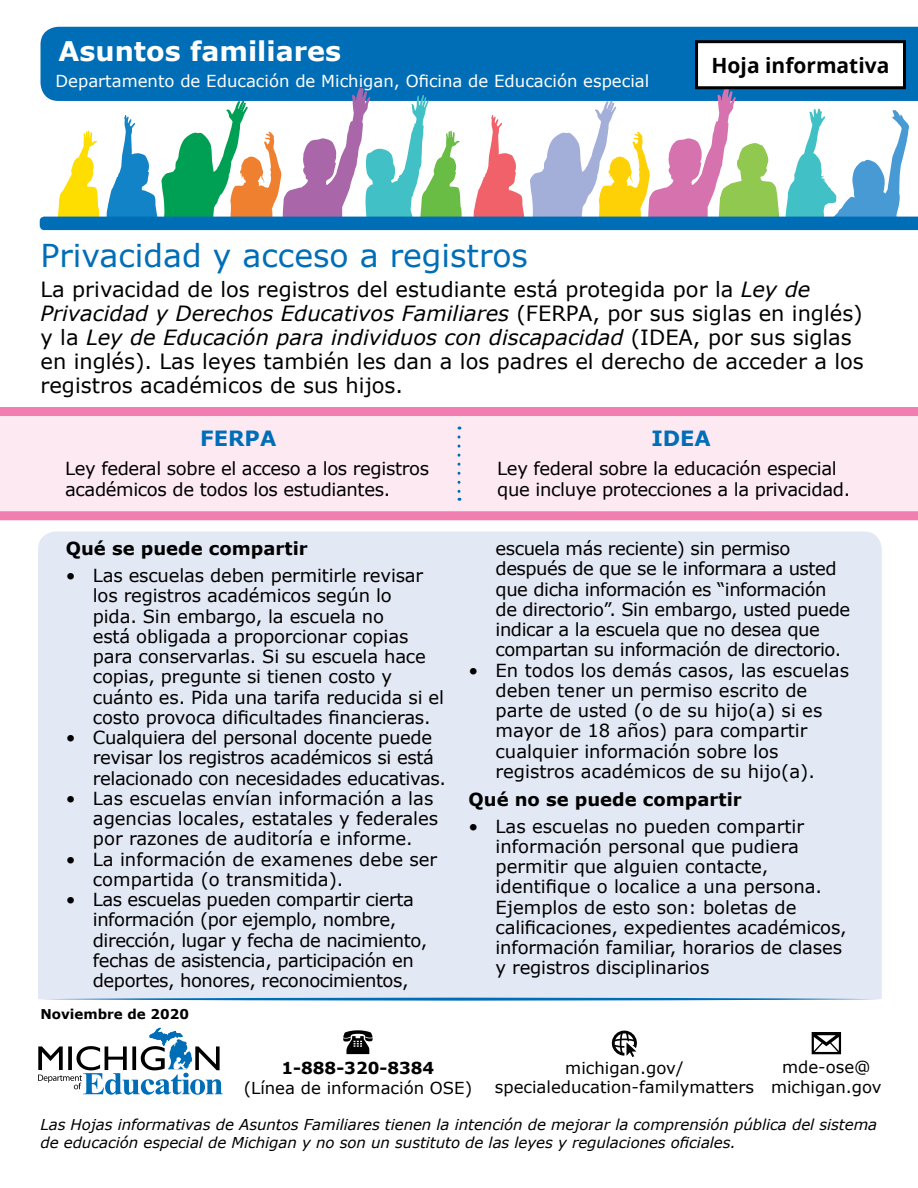
<style>
.page{position:relative;width:918px;height:1188px;background:#fff}
.page>*{position:absolute;margin:0;border:0;box-sizing:border-box;transform-origin:0 0}
.t1{font:31.5px "Verdana";color:#006eb7}
.t2{font:700 27px "Verdana";color:#fff}
.t3{font:21px/24px "Verdana";color:#000}
.FactSheet{font:700 21px "Open Sans";color:#000}
.H3a{font:700 21px "Verdana";color:#006eb7}
.t4{font:18px/20.2px "Verdana";letter-spacing:-.01em;color:#000}
.H3b{font:700 18px "Verdana";color:#000}
.t5{font:16.5px/19.8px "Verdana";color:#000;text-align:center}
.t6{font:16.5px "Verdana";color:#fff}
.t7{font:700 16.5px "Verdana";color:#000}
.FactSheet-2{font:italic 15px/18px "Verdana";letter-spacing:-.005em;color:#000}
.t8{font:700 13.5px "Verdana";color:#000}
.s1{font-style:italic}
</style>
<div class="page">
<div style="left:38px;top:531px;width:844px;height:467px;background:#e3e8f5"></div>
<div style="left:0;top:416px;width:918px;height:95px;background:#fde9f1"></div>
<svg style="left:38px;top:998px;width:844px;height:3px;background:#5ba1d0"></svg>
<div style="left:40px;top:27px;width:878px;height:61px;background:#006eb7"></div>
<svg style="left:40px;top:88px;width:878px;height:142px"></svg>
<div style="left:697px;top:42px;width:207px;height:46px;background:#fff"></div>
<div style="left:695px;top:40px;width:211px;height:49px;border:3px solid #000"></div>
<svg style="left:38px;top:1028px;width:185px;height:67px"></svg>
<svg style="left:343px;top:1030px;width:30px;height:24px"></svg>
<svg style="left:612px;top:1031px;width:25px;height:26px"></svg>
<svg style="left:812px;top:1032px;width:29px;height:22px"></svg>
<div style="left:0;top:511px;width:918px;height:9px;background:#f17db1"></div>
<div style="left:0;top:407px;width:918px;height:9px;background:#f17db1"></div>
<svg style="left:458px;top:437px;width:2px;height:64px"></svg>
<h1 class="t2" style="left:58px;top:32px;width:284px">Asuntos familiares</h1>
<p class="t6" style="left:56px;top:70px;width:595px">Departamento de Educación de Michigan, Oficina de Educación especial</p>
<p class="FactSheet" style="left:712px;top:50px;width:179px">Hoja informativa</p>
<h2 class="t1" style="left:40px;top:234px;width:489px">Privacidad y acceso a registros</h2>
<p class="t3" style="left:40px;top:278px;width:825px">La privacidad de los registros del estudiante está protegida por la <span class="s1">Ley de Privacidad y Derechos Educativos Familiares</span> (FERPA, por sus siglas en inglés) y la <span class="s1">Ley de Educación para individuos con discapacidad</span> (IDEA, por sus siglas en inglés). Las leyes también les dan a los padres el derecho de acceder a los registros académicos de sus hijos.</p>
<h3 class="H3a" style="left:200px;top:424px;width:78px">FERPA</h3>
<h3 class="H3a" style="left:651px;top:424px;width:61px">IDEA</h3>
<p class="t4" style="left:65px;top:457px;width:365px;line-height:21.6px">Ley federal sobre el acceso a los registros académicos de todos los estudiantes.</p>
<p class="t4" style="left:497px;top:457px;width:354px;line-height:21.6px">Ley federal sobre la educación especial que incluye protecciones a la privacidad.</p>
<h3 class="H3b" style="left:66px;top:536px;width:243px">Qué se puede compartir</h3>
<p class="t4" style="left:93px;top:565px;width:353px;text-indent:-27px">• Las escuelas deben permitirle revisar los registros académicos según lo<br>pida. Sin embargo, la escuela no<br>está obligada a proporcionar copias para conservarlas. Si su escuela hace copias, pregunte si tienen costo y cuánto es. Pida una tarifa reducida si el costo provoca dificultades financieras.</p>
<p class="t4" style="left:93px;top:727px;width:355px;text-indent:-27px">• Cualquiera del personal docente puede revisar los registros académicos si está relacionado con necesidades educativas.</p>
<p class="t4" style="left:93px;top:788px;width:347px;text-indent:-27px">• Las escuelas envían información a las agencias locales, estatales y federales por razones de auditoría e informe.</p>
<p class="t4" style="left:93px;top:849px;width:346px;text-indent:-27px">• La información de examenes debe ser compartida (o transmitida).</p>
<p class="t4" style="left:93px;top:889px;width:336px;text-indent:-27px">• Las escuelas pueden compartir cierta información (por ejemplo, nombre, dirección, lugar y fecha de nacimiento, fechas de asistencia, participación en deportes, honores, reconocimientos,</p>
<p class="t8" style="left:40px;top:1005px;width:150px">Noviembre de 2020</p>
<p class="t4" style="left:496px;top:538px;width:356px">escuela más reciente) sin permiso después de que se le informara a usted que dicha información es “información de directorio”. Sin embargo, usted puede indicar a la escuela que no desea que compartan su información de directorio.</p>
<p class="t4" style="left:496px;top:660px;width:355px;text-indent:-27px">• En todos los demás casos, las escuelas deben tener un permiso escrito de parte de usted (o de su hijo(a) si es mayor de 18 años) para compartir cualquier información sobre los registros académicos de su hijo(a).</p>
<h3 class="H3b" style="left:469px;top:786px;width:275px">Qué no se puede compartir</h3>
<p class="t4" style="left:496px;top:816px;width:353px;text-indent:-27px">• Las escuelas no pueden compartir información personal que pudiera permitir que alguien contacte, identifique o localice a una persona.<br>Ejemplos de esto son: boletas de calificaciones, expedientes académicos, información familiar, horarios de clases y registros disciplinarios</p>
<p class="t7" style="left:282px;top:1056px;width:154px">1-888-320-8384</p>
<p class="t5" style="left:244px;top:1078px;width:230px">(Línea de información OSE)</p>
<p class="t5" style="left:495px;top:1058px;width:261px">michigan.gov/ specialeducation-familymatters</p>
<p class="t5" style="left:771px;top:1057px;width:112px">mde-ose@ michigan.gov</p>
<p class="FactSheet-2" style="left:40px;top:1115px;width:838px">Las Hojas informativas de Asuntos Familiares tienen la intención de mejorar la comprensión pública del sistema de educación especial de Michigan y no son un sustituto de las leyes y regulaciones oficiales.</p>
</div>
